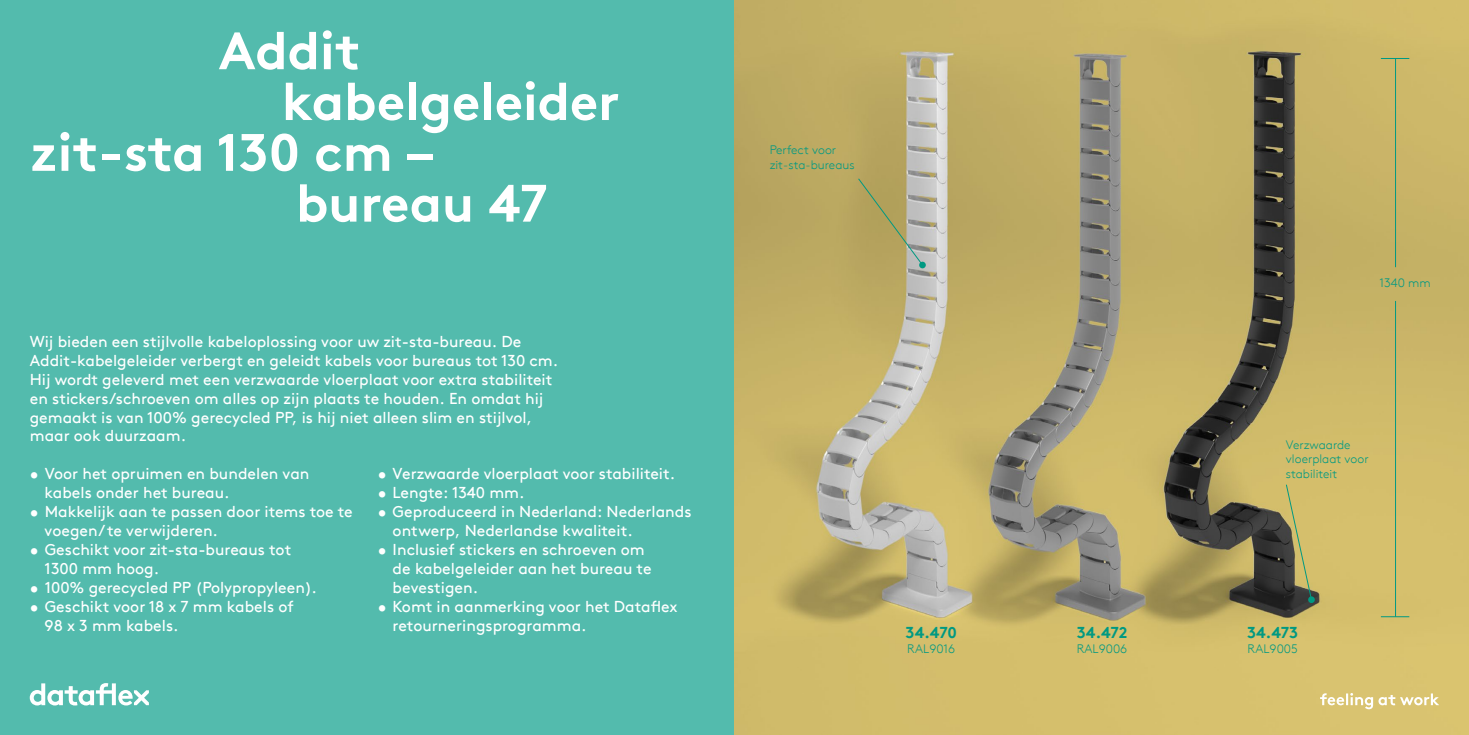
<style>
.page{position:relative;width:1469px;height:735px;background:#fff}
.page>*{position:absolute;margin:0;border:0;box-sizing:border-box;transform-origin:0 0}
.t1{font:700 52.5px "Brown Pro TT";color:#fff}
.t2{font:15.75px/18.9px "Brown Pro TT";color:#fff}
.t3{font:700 15.75px "Brown Pro TT";letter-spacing:-.02em;color:#009982}
.t4{font:300 12.25px/14.7px "Brown Pro TT";color:#009982}
</style>
<div class="page">
<div style="left:0;top:0;width:734px;height:734px;background:#53bbad"></div>
<svg style="left:30px;top:683px;width:119px;height:22px"></svg>
<img style="left:734px;top:0;width:734px;height:734px">
<svg style="left:1320px;top:692px;width:119px;height:17px"></svg>
<svg style="left:857px;top:177px;width:66px;height:89px;background:#b1a672"></svg>
<div style="left:919px;top:261px;width:6px;height:7px;background:#009982;border-radius:50%"></div>
<svg style="left:1285px;top:483px;width:29px;height:119px;background:#a2995f"></svg>
<hr style="left:1394px;top:301px;width:1px;height:315px;background:#009982">
<hr style="left:1394px;top:58px;width:1px;height:209px;background:#009982">
<svg style="left:1380px;top:58px;width:29px;height:1px"></svg>
<svg style="left:1380px;top:616px;width:29px;height:1px"></svg>
<p class="t1" style="left:219px;top:8px;width:143px">Addit</p>
<p class="t1" style="left:282px;top:59px;width:339px">kabelgeleider</p>
<p class="t1" style="left:30px;top:110px;width:406px">zit-sta 130 cm –</p>
<p class="t1" style="left:296px;top:160px;width:253px">bureau 47</p>
<p class="t2" style="left:30px;top:330px;width:530px">Wij bieden een stijlvolle kabeloplossing voor uw zit-sta-bureau. De Addit-kabelgeleider verbergt en geleidt kabels voor bureaus tot 130 cm.<br>Hij wordt geleverd met een verzwaarde vloerplaat voor extra stabiliteit en stickers/schroeven om alles op zijn plaats te houden. En omdat hij gemaakt is van 100% gerecycled PP, is hij niet alleen slim en stijlvol, maar ook duurzaam.</p>
<p class="t2" style="left:45px;top:463px;width:266px;text-indent:-15px">• Voor het opruimen en bundelen van kabels onder het bureau.</p>
<p class="t2" style="left:45px;top:500px;width:310px;text-indent:-15px">• Makkelijk aan te passen door items toe te voegen/ te verwijderen.</p>
<p class="t2" style="left:45px;top:538px;width:248px;text-indent:-15px">• Geschikt voor zit-sta-bureaus tot<br>1300 mm hoog.</p>
<p class="t2" style="left:30px;top:576px;width:288px">• 100% gerecycled PP (Polypropyleen).</p>
<p class="t2" style="left:45px;top:595px;width:251px;text-indent:-15px">• Geschikt voor 18 x 7 mm kabels of<br>98 x 3 mm kabels.</p>
<p class="t2" style="left:378px;top:463px;width:299px">• Verzwaarde vloerplaat voor stabiliteit.</p>
<p class="t2" style="left:378px;top:481px;width:148px">• Lengte: 1340 mm.</p>
<p class="t2" style="left:392px;top:500px;width:300px;text-indent:-15px">• Geproduceerd in Nederland: Nederlands ontwerp, Nederlandse kwaliteit.</p>
<p class="t2" style="left:392px;top:538px;width:260px;text-indent:-15px">• Inclusief stickers en schroeven om de kabelgeleider aan het bureau te bevestigen.</p>
<p class="t2" style="left:392px;top:595px;width:286px;text-indent:-15px">• Komt in aanmerking voor het Dataflex retourneringsprogramma.</p>
<p class="t4" style="left:769px;top:141px;width:86px">Perfect voor zit-sta-bureaus</p>
<p class="t3" style="left:905px;top:619px;width:53px">34.470</p>
<p class="t4" style="left:907px;top:639px;width:49px">RAL9016</p>
<p class="t3" style="left:1076px;top:619px;width:52px">34.472</p>
<p class="t4" style="left:1076px;top:639px;width:52px">RAL9006</p>
<p class="t4" style="left:1379px;top:274px;width:53px">1340 mm</p>
<p class="t4" style="left:1285px;top:436px;width:84px">Verzwaarde vloerplaat voor stabiliteit</p>
<p class="t3" style="left:1247px;top:619px;width:52px">34.473</p>
<p class="t4" style="left:1247px;top:639px;width:52px">RAL9005</p>
</div>
